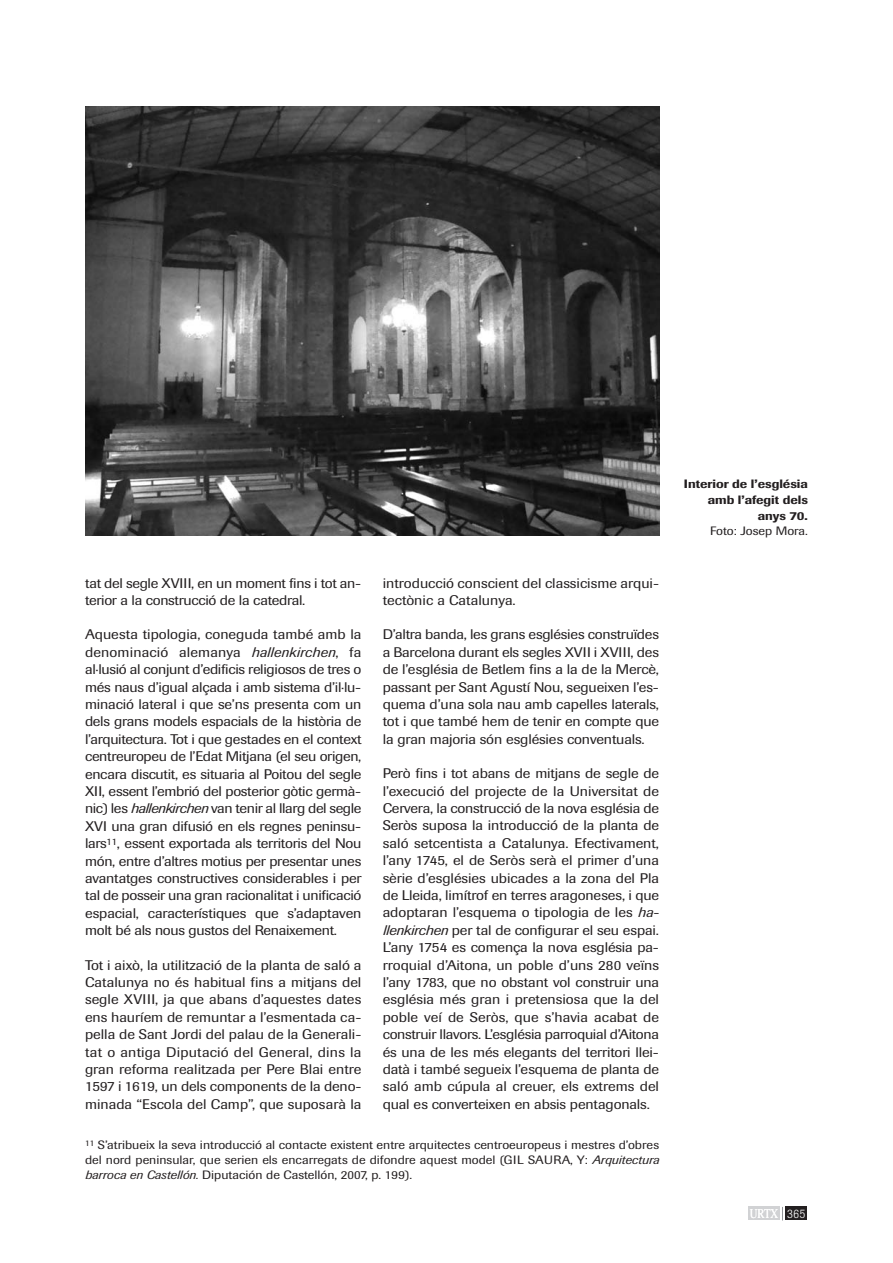
<style>
.page{position:relative;width:893px;height:1263px;background:#fff}
.page>*{position:absolute;margin:0;border:0;box-sizing:border-box;transform-origin:0 0}
.t1{font:13.8px/17.4px "Imago";letter-spacing:-.01em;color:#231f20;scale:1.1 1}
.t2{font:13.5px "Times";color:#fff;scale:.8 1}
.t3{font:12px/15px "Imago";color:#231f20;text-align:justify;scale:1.1 1}
.t4{font:500 12px/15.8px "Imago";color:#231f20;text-align:right;scale:1.1 1}
.s1{font-style:italic}
.s2{font-family:"Imago";font-weight:300;font-size:12.75px}
</style>
<div class="page">
<div style="left:785px;top:1206px;width:22px;height:14px;background:#231f20"></div>
<svg style="left:782px;top:1207px;width:1px;height:13px"></svg>
<div style="left:748px;top:1207px;width:31px;height:13px;background:#d1d2d4"></div>
<img style="left:85px;top:106px;width:574px;height:430px">
<p class="t1" style="left:85px;top:575px;width:252px">tat del segle XVIII, en un moment fins i tot an&shy;terior a la construcció de la catedral.</p>
<p class="t1" style="left:85px;top:627px;width:253px;text-align:justify">Aquesta tipologia, coneguda també amb la denominació alemanya <span class="s1">hallenkirchen</span>, fa al·lusió al conjunt d’edificis religiosos de tres o més naus d’igual alçada i amb sistema d’il·lu&shy;minació lateral i que se’ns presenta com un dels grans models espacials de la història de l’arquitectura. Tot i que gestades en el context centreuropeu de l’Edat Mitjana (el seu origen, encara discutit, es situaria al Poitou del segle XII, essent l’embrió del posterior gòtic germà&shy;nic) les <span class="s1">hallenkirchen</span> van tenir al llarg del segle XVI una gran difusió en els regnes peninsu&shy;lars<sup>11</sup>, essent exportada als territoris del Nou món, entre d’altres motius per presentar unes avantatges constructives considerables i per tal de posseir una gran racionalitat i unificació espacial, característiques que s’adaptaven molt bé als nous gustos del Renaixement.</p>
<p class="t1" style="left:85px;top:957px;width:253px;text-align:justify">Tot i això, la utilització de la planta de saló a Catalunya no és habitual fins a mitjans del segle XVIII, ja que abans d’aquestes dates ens hauríem de remuntar a l’esmentada ca&shy;pella de Sant Jordi del palau de la Generali&shy;tat o antiga Diputació del General, dins la gran reforma realitzada per Pere Blai entre 1597 i 1619, un dels components de la deno&shy;minada “Escola del Camp”, que suposarà la</p>
<p class="t1" style="left:383px;top:575px;width:253px">introducció conscient del classicisme arqui&shy;tectònic a Catalunya.</p>
<p class="t1" style="left:383px;top:627px;width:253px;text-align:justify">D’altra banda, les grans esglésies construïdes a Barcelona durant els segles XVII i XVIII, des de l’església de Betlem fins a la de la Mercè, passant per Sant Agustí Nou, segueixen l’es&shy;quema d’una sola nau amb capelles laterals, tot i que també hem de tenir en compte que la gran majoria són esglésies conventuals.</p>
<p class="t1" style="left:383px;top:766px;width:253px">Però fins i tot abans de mitjans de segle de l’execució del projecte de la Universitat de Cervera, la construcció de la nova església de Seròs suposa la introducció de la planta de saló setcentista a Catalunya. Efectivament, l’any 1745, el de Seròs serà el primer d’una sèrie d’esglésies ubicades a la zona del Pla de Lleida, limítrof en terres aragoneses, i que adoptaran l’esquema o tipologia de les <span class="s1">ha&shy;llenkirchen</span> per tal de configurar el seu espai.<br>L’any 1754 es comença la nova església pa&shy;rroquial d’Aitona, un poble d’uns 280 veïns l’any 1783, que no obstant vol construir una església més gran i pretensiosa que la del poble veí de Seròs, que s’havia acabat de construir llavors. L’església parroquial d’Aitona és una de les més elegants del territori llei&shy;datà i també segueix l’esquema de planta de saló amb cúpula al creuer, els extrems del qual es converteixen en absis pentagonals.</p>
<p class="t3" style="left:85px;top:1138px;width:523px"><sup>11</sup> S’atribueix la seva introducció al contacte existent entre arquitectes centroeuropeus i mestres d’obres del nord peninsular, que serien els encarregats de difondre aquest model (GIL SAURA, Y: <span class="s1">Arquitectura barroca en Castellón.</span> Diputación de Castellón, 2007, p. 199).</p>
<p class="t4" style="left:684px;top:477px;width:114px">Interior de l’església amb l’afegit dels anys 70.</p>
<p class="t3" style="left:710px;top:524px;width:90px">Foto: Josep Mora.</p>
<p class="t2" style="left:750px;top:1209px;width:71px">URTX <span class="s2">365</span></p>
</div>
